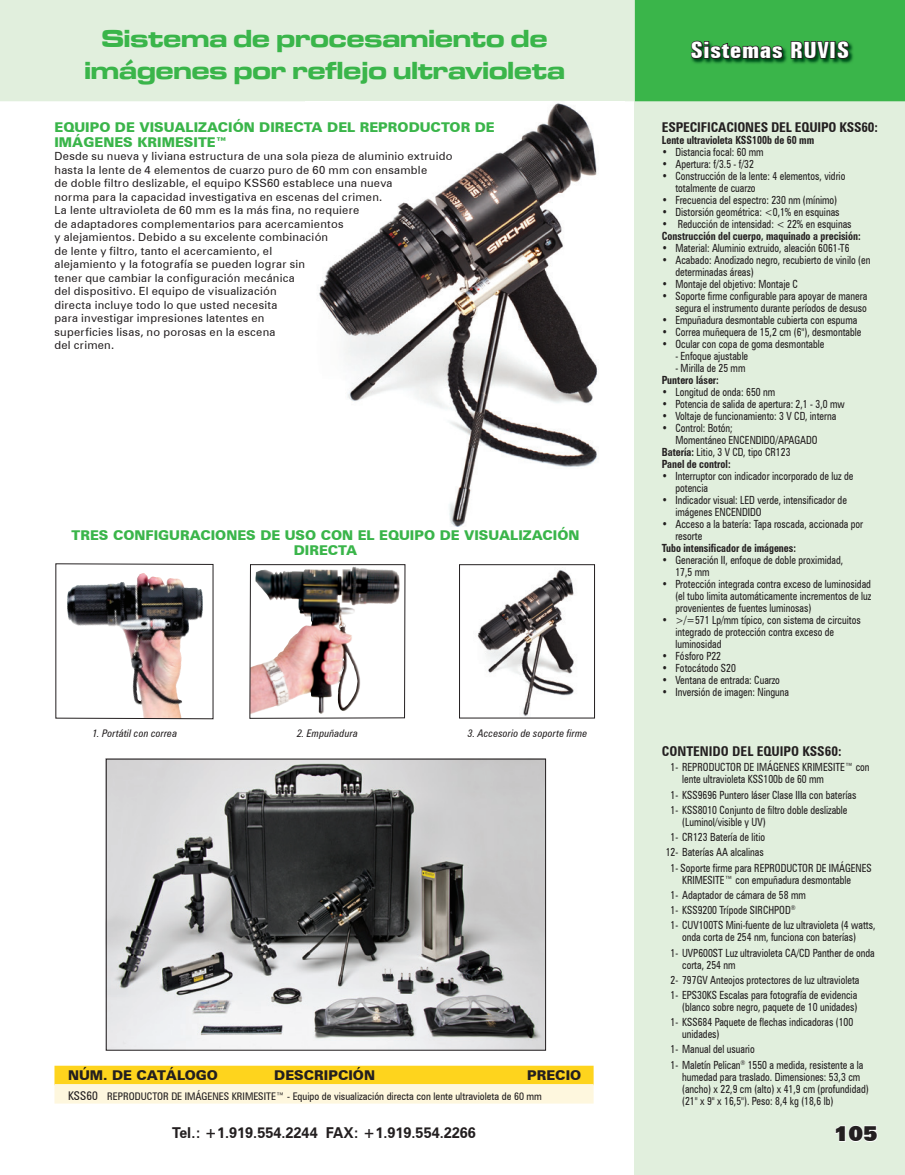
<style>
.page{position:relative;width:905px;height:1175px;background:#fff}
.page>*{position:absolute;margin:0;border:0;box-sizing:border-box;transform-origin:0 0}
.t1{font:25.5px/31.5px "Microgramma D Bold Exte";color:#3ab54a;text-align:center}
.t2{font:700 extra-condensed 22.5px "Zurich BT";letter-spacing:.02em;color:#fff;scale:1.2 1}
.t3{font:900 21px "Zurich BT";color:#231f20}
.t4{font:700 15px "Zurich BT";color:#231f20}
.t5{font:900 13.5px/15px "Zurich BT";color:#3ab54a}
.t6{font:700 condensed 13.5px "Zurich BT";letter-spacing:-.01em;color:#231f20}
.t7{font:900 13.5px "Zurich BT";color:#231f20}
.t8{font:condensed 11.25px/12px "Zurich BT";color:#231f20;scale:.9 1}
.t9{font:11.25px/13.5px "Zurich BT";letter-spacing:.02em;color:#231f20}
.t10{font:700 condensed 11.25px "Zurich BT";color:#231f20;scale:.9 1}
.t11{font:condensed 10.5px "Zurich BT";color:#231f20}
.t12{font:italic condensed 10.5px "Zurich BT";letter-spacing:.02em;color:#231f20}
.s1{font-size:12px}
.s2{font-weight:700}
</style>
<div class="page">
<div style="left:0;top:0;width:634px;height:101px;background:#e1efdd"></div>
<div style="left:634px;top:88px;width:270px;height:1086px;background:#e1efdd"></div>
<svg style="left:835px;top:1125px;width:43px;height:17px"></svg>
<svg style="left:634px;top:0;width:270px;height:101px;background:#39aa48"></svg>
<img style="left:319px;top:103px;width:279px;height:424px">
<div style="left:54px;top:1065px;width:539px;height:20px;background:#fed41d"></div>
<div style="left:54px;top:1084px;width:539px;height:19px;background:#fef7de"></div>
<img style="left:55px;top:563px;width:159px;height:156px">
<svg style="left:249px;top:564px;width:156px;height:155px"></svg>
<img style="left:477px;top:570px;width:97px;height:146px">
<div style="left:459px;top:564px;width:136px;height:154px;border:1px solid #231f20"></div>
<img style="left:108px;top:760px;width:436px;height:288px">
<div style="left:106px;top:758px;width:440px;height:292px;border:1px solid #231f20"></div>
<h1 class="t1" style="left:84px;top:22px;width:482px">Sistema de procesamiento de imágenes por reflejo ultravioleta</h1>
<p class="t5" style="left:54px;top:119px;width:442px">EQUIPO DE VISUALIZACIÓN DIRECTA DEL REPRODUCTOR DE<br>IMÁGENES KRIMESITE™</p>
<p class="t9" style="left:54px;top:149px;width:399px">Desde su nueva y liviana estructura de una sola pieza de aluminio extruido hasta la lente de 4 elementos de cuarzo puro de 60 mm con ensamble<br>de doble filtro deslizable, el equipo KSS60 establece una nueva<br>norma para la capacidad investigativa en escenas del crimen.<br>La lente ultravioleta de 60 mm es la más fina, no requiere<br>de adaptadores complementarios para acercamientos<br>y alejamientos. Debido a su excelente combinación<br>de lente y filtro, tanto el acercamiento, el<br>alejamiento y la fotografía se pueden lograr sin<br>tener que cambiar la configuración mecánica<br>del dispositivo. El equipo de visualización<br>directa incluye todo lo que usted necesita<br>para investigar impresiones latentes en<br>superficies lisas, no porosas en la escena<br>del crimen.</p>
<p class="t5" style="left:72px;top:528px;width:509px;text-align:center">TRES CONFIGURACIONES DE USO CON EL EQUIPO DE VISUALIZACIÓN<br>DIRECTA</p>
<p class="t12" style="left:92px;top:727px;width:86px">1. Portátil con correa</p>
<p class="t12" style="left:297px;top:727px;width:62px">2. Empuñadura</p>
<p class="t12" style="left:468px;top:727px;width:121px">3. Accesorio de soporte firme</p>
<p class="t7" style="left:68px;top:1067px;width:151px">NÚM. DE CATÁLOGO</p>
<p class="t7" style="left:274px;top:1067px;width:102px">DESCRIPCIÓN</p>
<p class="t7" style="left:527px;top:1067px;width:56px">PRECIO</p>
<p class="t11" style="left:68px;top:1090px;width:475px"><span class="s1">KSS60</span> REPRODUCTOR DE IMÁGENES KRIMESITE™ - Equipo de visualización directa con lente ultravioleta de 60 mm</p>
<h2 class="t2" style="left:690px;top:37px;width:134px">Sistemas RUVIS</h2>
<p class="t6" style="left:661px;top:119px;width:217px">ESPECIFICACIONES DEL EQUIPO KSS60:</p>
<p class="t10" style="left:661px;top:133px;width:171px">Lente ultravioleta KSS100b de 60 mm</p>
<p class="t8" style="left:661px;top:146px;width:115px">• Distancia focal: 60 mm</p>
<p class="t8" style="left:661px;top:158px;width:104px">• Apertura: f/3.5 - f/32</p>
<p class="t8" style="left:675px;top:170px;width:190px;text-indent:-13px">• Construcción de la lente: 4 elementos, vidrio totalmente de cuarzo</p>
<p class="t8" style="left:661px;top:194px;width:196px">• Frecuencia del espectro: 230 nm (mínimo)</p>
<p class="t8" style="left:661px;top:206px;width:199px">• Distorsión geométrica: &lt;0,1% en esquinas</p>
<p class="t8" style="left:661px;top:218px;width:212px">• Reducción de intensidad: &lt; 22% en esquinas</p>
<p class="t10" style="left:661px;top:229px;width:222px">Construcción del cuerpo, maquinado a precisión:</p>
<p class="t8" style="left:661px;top:242px;width:210px">• Material: Aluminio extruido, aleación 6061-T6</p>
<p class="t8" style="left:675px;top:254px;width:218px;text-indent:-13px">• Acabado: Anodizado negro, recubierto de vinilo (en determinadas áreas)</p>
<p class="t8" style="left:661px;top:278px;width:153px">• Montaje del objetivo: Montaje C</p>
<p class="t8" style="left:661px;top:290px;width:230px;text-align:right">• Soporte firme configurable para apoyar de manera segura el instrumento durante períodos de desuso</p>
<p class="t8" style="left:661px;top:314px;width:219px">• Empuñadura desmontable cubierta con espuma</p>
<p class="t8" style="left:661px;top:326px;width:223px">• Correa muñequera de 15,2 cm (6"), desmontable</p>
<p class="t8" style="left:661px;top:338px;width:182px">• Ocular con copa de goma desmontable</p>
<p class="t8" style="left:675px;top:350px;width:82px">- Enfoque ajustable</p>
<p class="t8" style="left:675px;top:362px;width:79px">- Mirilla de 25 mm</p>
<p class="t10" style="left:661px;top:373px;width:65px">Puntero láser:</p>
<p class="t8" style="left:661px;top:386px;width:127px">• Longitud de onda: 650 nm</p>
<p class="t8" style="left:661px;top:398px;width:205px">• Potencia de salida de apertura: 2,1 - 3,0 mw</p>
<p class="t8" style="left:661px;top:410px;width:195px">• Voltaje de funcionamiento: 3 V CD, interna</p>
<p class="t8" style="left:661px;top:422px;width:80px">• Control: Botón;</p>
<p class="t8" style="left:675px;top:434px;width:160px">Momentáneo ENCENDIDO/APAGADO</p>
<p class="t8" style="left:661px;top:446px;width:144px"><span class="s2">Batería:</span> Litio, 3 V CD, tipo CR123</p>
<p class="t10" style="left:661px;top:457px;width:78px">Panel de control:</p>
<p class="t8" style="left:675px;top:470px;width:199px;text-indent:-13px">• Interruptor con indicador incorporado de luz de potencia</p>
<p class="t8" style="left:675px;top:494px;width:192px;text-indent:-13px">• Indicador visual: LED verde, intensificador de imágenes ENCENDIDO</p>
<p class="t8" style="left:675px;top:518px;width:210px;text-indent:-13px">• Acceso a la batería: Tapa roscada, accionada por resorte</p>
<p class="t10" style="left:661px;top:541px;width:151px">Tubo intensificador de imágenes:</p>
<p class="t8" style="left:675px;top:554px;width:188px;text-indent:-13px">• Generación II, enfoque de doble proximidad,<br>17,5 mm</p>
<p class="t8" style="left:675px;top:578px;width:219px;text-align:justify;text-indent:-13px">• Protección integrada contra exceso de luminosidad (el tubo limita automáticamente incrementos de luz provenientes de fuentes luminosas)</p>
<p class="t8" style="left:675px;top:614px;width:207px;text-indent:-13px">• &gt;/=571 Lp/mm típico, con sistema de circuitos integrado de protección contra exceso de luminosidad</p>
<p class="t8" style="left:661px;top:650px;width:67px">• Fósforo P22</p>
<p class="t8" style="left:661px;top:662px;width:84px">• Fotocátodo S20</p>
<p class="t8" style="left:661px;top:674px;width:133px">• Ventana de entrada: Cuarzo</p>
<p class="t8" style="left:661px;top:686px;width:143px">• Inversión de imagen: Ninguna</p>
<p class="t6" style="left:662px;top:743px;width:181px">CONTENIDO DEL EQUIPO KSS60:</p>
<p class="t8" style="left:682px;top:761px;width:210px;text-indent:-12px">1- REPRODUCTOR DE IMÁGENES KRIMESITE™ con lente ultravioleta KSS100b de 60 mm</p>
<p class="t8" style="left:670px;top:787px;width:208px;line-height:15.1px">1- KSS9696 Puntero láser Clase IIIa con baterías<br>1- KSS8010 Conjunto de filtro doble deslizable</p>
<p class="t8" style="left:682px;top:815px;width:94px">(Luminol/visible y UV)</p>
<p class="t8" style="left:670px;top:831px;width:107px">1- CR123 Batería de litio</p>
<p class="t8" style="left:665px;top:846px;width:110px">12- Baterías AA alcalinas</p>
<p class="t8" style="left:670px;top:861px;width:225px">1- Soporte firme para REPRODUCTOR DE IMÁGENES</p>
<p class="t8" style="left:670px;top:871px;width:229px;line-height:15.3px;text-indent:12px">KRIMESITE™ con empuñadura desmontable<br>1- Adaptador de cámara de 58 mm<br>1- KSS9200 Trípode SIRCHPOD<sup>®<br></sup>1- CUV100TS Mini-fuente de luz ultravioleta (4 watts,</p>
<p class="t8" style="left:670px;top:929px;width:228px;line-height:15.1px;text-indent:12px">onda corta de 254 nm, funciona con baterías)<br>1- UVP600ST Luz ultravioleta CA/CD Panther de onda</p>
<p class="t8" style="left:670px;top:956px;width:211px;line-height:15.1px;text-indent:12px">corta, 254 nm<br>2- 797GV Anteojos protectores de luz ultravioleta<br>1- EPS30KS Escalas para fotografía de evidencia</p>
<p class="t8" style="left:670px;top:999px;width:209px;line-height:15.1px;text-indent:12px">(blanco sobre negro, paquete de 10 unidades)<br>1- KSS684 Paquete de flechas indicadoras (100</p>
<p class="t8" style="left:670px;top:1026px;width:216px;line-height:15.3px;text-indent:12px">unidades)<br>1- Manual del usuario<br>1- Maletín Pelican<sup>®</sup> 1550 a medida, resistente a la</p>
<p class="t8" style="left:682px;top:1070px;width:209px">humedad para traslado. Dimensiones: 53,3 cm (ancho) x 22,9 cm (alto) x 41,9 cm (profundidad) (21" x 9" x 16,5"). Peso: 8,4 kg (18,6 lb)</p>
<h3 class="t4" style="left:172px;top:1124px;width:305px">Tel.: +1.919.554.2244 FAX: +1.919.554.2266</h3>
<h3 class="t3" style="left:833px;top:1120px;width:46px">105</h3>
</div>
